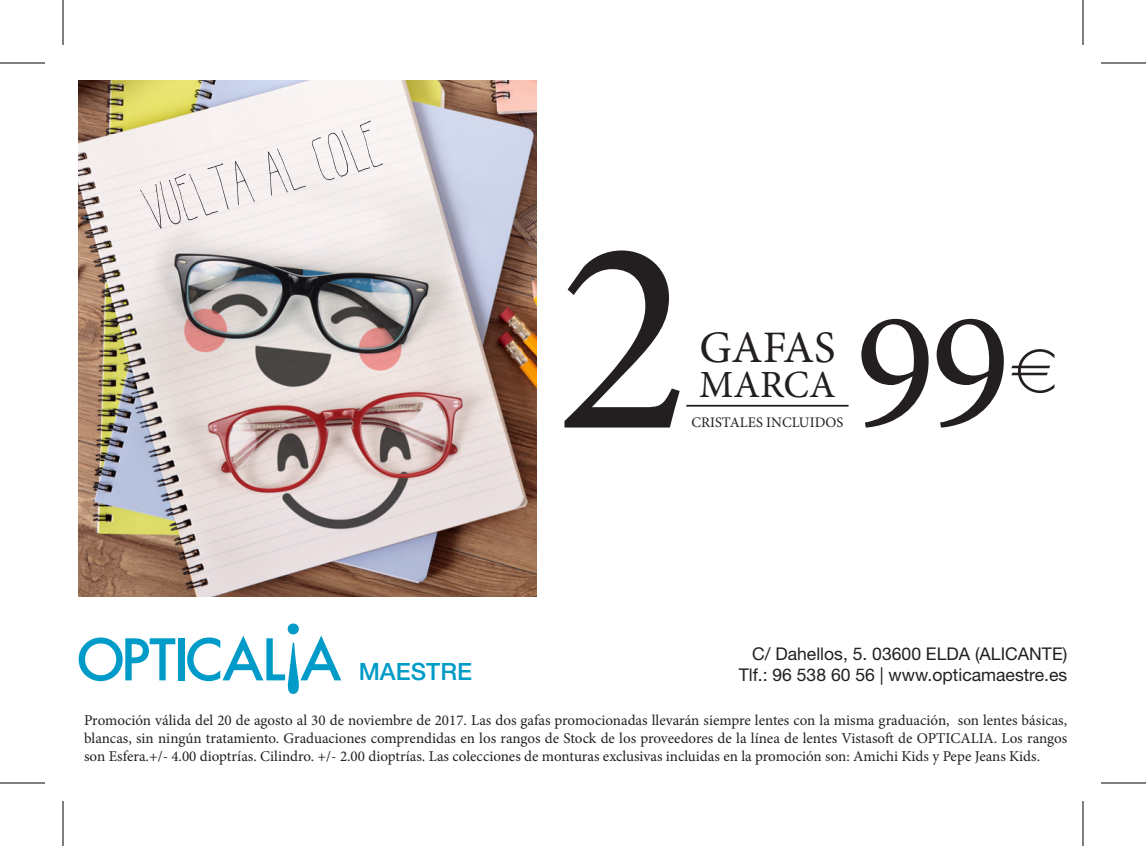
<style>
.page{position:relative;width:1146px;height:846px;background:#fff}
.page>*{position:absolute;margin:0;border:0;box-sizing:border-box;transform-origin:0 0}
.t1{font:300 63.6px "Belta";color:#231f20}
.t2{font:45px "Minion Pro";color:#231f20}
.t3{font:38.4px "Minion Pro";color:#231f20}
.t4{font:500 23.7px "Helvetica Neue";color:#009bc8}
.t5{font:17.4px "Helvetica Neue";color:#231f20}
.t6{font:15px/18px "Minion Pro";letter-spacing:-.005em;color:#231f20;text-align:justify}
.t7{font:14.7px "Minion Pro";color:#231f20}
</style>
<div class="page">
<svg style="left:79px;top:638px;width:96px;height:43px"></svg>
<div style="left:178px;top:638px;width:6px;height:42px;background:#009bc8"></div>
<svg style="left:187px;top:624px;width:154px;height:70px"></svg>
<svg style="left:564px;top:250px;width:116px;height:178px"></svg>
<hr style="left:686px;top:405px;width:163px;height:2px;background:#231f20">
<svg style="left:861px;top:319px;width:143px;height:109px"></svg>
<svg style="left:1011px;top:349px;width:43px;height:44px"></svg>
<img style="left:79px;top:80px;width:458px;height:517px">
<hr style="left:0;top:62px;width:45px;height:2px;background:#000">
<hr style="left:1101px;top:62px;width:45px;height:2px;background:#000">
<hr style="left:0;top:782px;width:45px;height:2px;background:#000">
<hr style="left:1101px;top:782px;width:45px;height:2px;background:#000">
<hr style="left:62px;top:0;width:2px;height:45px;background:#000">
<hr style="left:62px;top:801px;width:2px;height:45px;background:#000">
<hr style="left:1082px;top:0;width:2px;height:45px;background:#000">
<hr style="left:1082px;top:801px;width:2px;height:45px;background:#000">
<p class="t1" style="left:137px;top:179px;width:246px;rotate:-16deg">VUELTA AL COLE</p>
<p class="t2" style="left:699px;top:318px;width:138px">GAFAS</p>
<p class="t3" style="left:699px;top:359px;width:138px">MARCA</p>
<p class="t7" style="left:691px;top:412px;width:154px">CRISTALES INCLUIDOS</p>
<p class="t5" style="left:752px;top:643px;width:317px">C/ Dahellos, 5. 03600 ELDA (ALICANTE)</p>
<p class="t4" style="left:359px;top:657px;width:115px">MAESTRE</p>
<p class="t5" style="left:739px;top:664px;width:330px">Tlf.: 96 538 60 56 | www.opticamaestre.es</p>
<p class="t6" style="left:84px;top:711px;width:985px">Promoción válida del 20 de agosto al 30 de noviembre de 2017. Las dos gafas promocionadas llevarán siempre lentes con la misma graduación, son lentes básicas, blancas, sin ningún tratamiento. Graduaciones comprendidas en los rangos de Stock de los proveedores de la línea de lentes Vistasoft de OPTICALIA. Los rangos son Esfera.+/- 4.00 dioptrías. Cilindro. +/- 2.00 dioptrías. Las colecciones de monturas exclusivas incluidas en la promoción son: Amichi Kids y Pepe Jeans Kids.</p>
</div>
